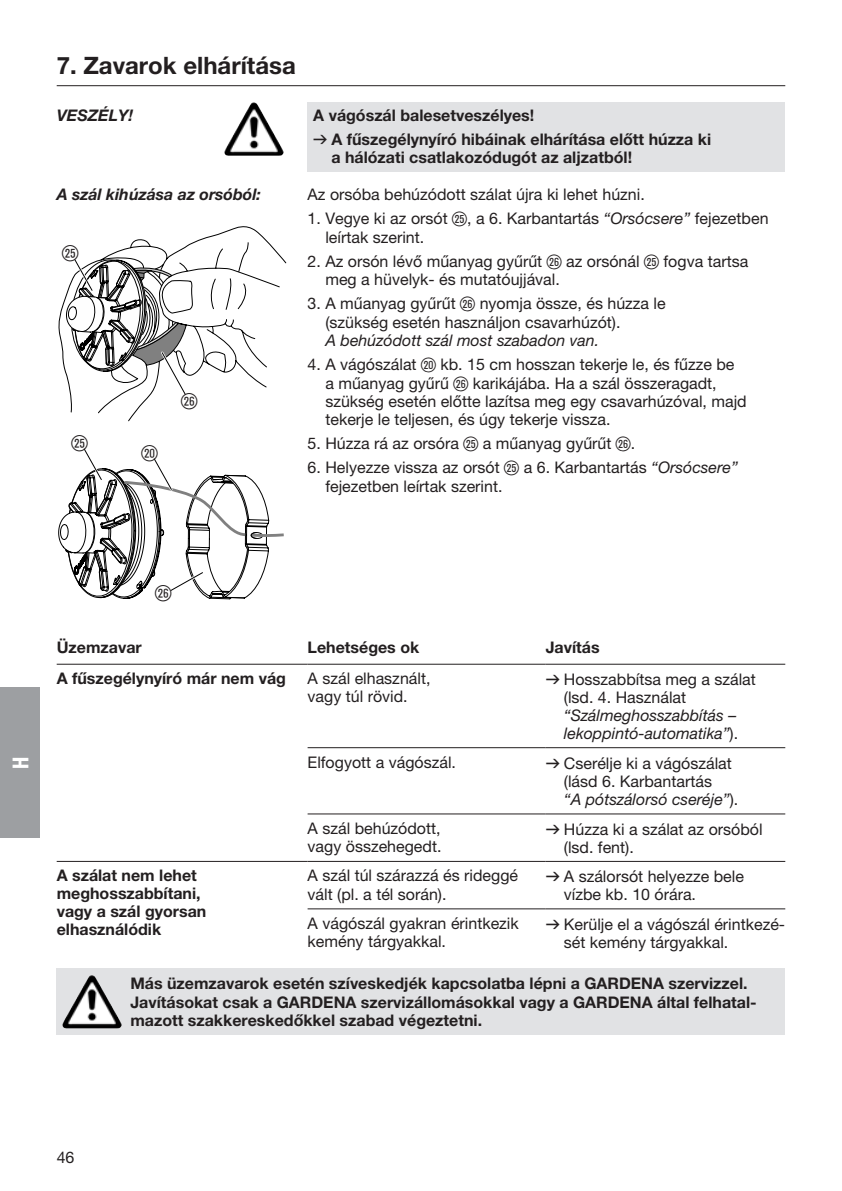
<style>
.page{position:relative;width:842px;height:1191px;background:#fff}
.page>*{position:absolute;margin:0;border:0;box-sizing:border-box;transform-origin:0 0}
.t1{font:700 24px "GARDENA Pro";color:#231f20}
.t2{font:22px "Ziffernim Kreisund Quadrat BQ";color:#231f20}
.t3{font:22px "GARDENA Pro Bo Cond";color:#fff}
.t4{font:16px/18.4px "GARDENA Pro";color:#231f20}
.t5{font:700 16px/18px "GARDENA Pro";color:#231f20}
.t6{font:italic 16px/18px "GARDENA Pro";color:#231f20}
.t7{font:italic 700 16px "GARDENA Pro";color:#231f20}
.s1{font-family:"Formdruck";font-weight:400}
.s2{font-family:"Ziffernim Kreisund Quadrat BQ";font-size:20px}
.s3{font-style:italic}
.s4{font-family:"Formdruck"}
.s5{font-style:normal}
</style>
<div class="page">
<div style="left:308px;top:102px;width:477px;height:70px;background:#e1e2e4"></div>
<hr style="left:57px;top:85px;width:728px;height:1px;background:#231f20">
<img style="left:226px;top:103px;width:27px;height:44px">
<svg style="left:58px;top:226px;width:229px;height:374px"></svg>
<hr style="left:57px;top:664px;width:251px;height:1px;background:#231f20">
<hr style="left:308px;top:664px;width:238px;height:1px;background:#231f20">
<hr style="left:546px;top:664px;width:239px;height:1px;background:#231f20">
<hr style="left:308px;top:747px;width:238px;height:1px;background:#231f20">
<hr style="left:546px;top:747px;width:239px;height:1px;background:#231f20">
<hr style="left:308px;top:813px;width:238px;height:1px;background:#231f20">
<hr style="left:546px;top:813px;width:239px;height:1px;background:#231f20">
<hr style="left:57px;top:861px;width:251px;height:1px;background:#231f20">
<hr style="left:308px;top:861px;width:238px;height:1px;background:#231f20">
<hr style="left:546px;top:861px;width:239px;height:1px;background:#231f20">
<hr style="left:308px;top:908px;width:238px;height:1px;background:#231f20">
<hr style="left:546px;top:908px;width:239px;height:1px;background:#231f20">
<div style="left:57px;top:968px;width:728px;height:66px;background:#e1e2e4"></div>
<img style="left:63px;top:975px;width:28px;height:47px">
<div style="left:0;top:687px;width:40px;height:151px;background:#9d9fa2"></div>
<h1 class="t1" style="left:57px;top:50px;width:241px">7. Zavarok elhárítása</h1>
<p class="t7" style="left:57px;top:105px;width:78px">VESZÉLY!</p>
<p class="t5" style="left:313px;top:103px;width:399px;line-height:24px">A vágószál balesetveszélyes!<br><span class="s1">v</span> A fűszegélynyíró hibáinak elhárítása előtt húzza ki</p>
<p class="t5" style="left:331px;top:148px;width:302px">a hálózati csatlakozódugót az aljzatból!</p>
<p class="t7" style="left:57px;top:184px;width:206px">A szál kihúzása az orsóból:</p>
<p class="t4" style="left:308px;top:185px;width:339px">Az orsóba behúzódott szálat újra ki lehet húzni.</p>
<p class="t4" style="left:325px;top:209px;width:445px;text-indent:-18px">1. Vegye ki az orsót <span class="s2">g</span>, a 6. Karbantartás <span class="s3">“Orsócsere”</span> fejezetben leírtak szerint.</p>
<p class="t4" style="left:325px;top:252px;width:424px;text-indent:-18px">2. Az orsón lévő műanyag gyűrűt <span class="s2">h</span> az orsónál <span class="s2">g</span> fogva tartsa meg a hüvelyk- és mutatóujjával.</p>
<p class="t4" style="left:325px;top:294px;width:342px;text-indent:-18px">3. A műanyag gyűrűt <span class="s2">h</span> nyomja össze, és húzza le (szükség esetén használjon csavarhúzót).</p>
<p class="t6" style="left:325px;top:331px;width:275px">A behúzódott szál most szabadon van.</p>
<p class="t4" style="left:325px;top:355px;width:423px;text-indent:-18px">4. A vágószálat <span class="s2">p</span> kb. 15 cm hosszan tekerje le, és fűzze be a műanyag gyűrű <span class="s2">h</span> karikájába. Ha a szál összeragadt, szükség esetén előtte lazítsa meg egy csavarhúzóval, majd tekerje le teljesen, és úgy tekerje vissza.</p>
<p class="t4" style="left:308px;top:434px;width:329px">5. Húzza rá az orsóra <span class="s2">g</span> a műanyag gyűrűt <span class="s2">h</span>.</p>
<p class="t4" style="left:325px;top:458px;width:414px;text-indent:-18px">6. Helyezze vissza az orsót <span class="s2">g</span> a 6. Karbantartás <span class="s3">“Orsócsere” </span>fejezetben leírtak szerint.</p>
<h2 class="t2" style="left:62px;top:241px;width:18px">g</h2>
<h2 class="t2" style="left:181px;top:388px;width:18px">h</h2>
<h2 class="t2" style="left:71px;top:430px;width:18px">g</h2>
<h2 class="t2" style="left:141px;top:440px;width:18px">p</h2>
<h2 class="t3" style="left:7px;top:769px;width:14px;rotate:-90deg">H</h2>
<h2 class="t2" style="left:155px;top:580px;width:18px">h</h2>
<p class="t5" style="left:57px;top:638px;width:87px">Üzemzavar</p>
<p class="t5" style="left:308px;top:638px;width:113px">Lehetséges ok</p>
<p class="t5" style="left:546px;top:638px;width:55px">Javítás</p>
<p class="t5" style="left:57px;top:669px;width:231px">A fűszegélynyíró már nem vág</p>
<p class="t4" style="left:308px;top:669px;width:124px">A szál elhasznált, vagy túl rövid.</p>
<p class="t4" style="left:564px;top:670px;width:193px;text-indent:-18px"><span class="s4">v</span> Hosszabbítsa meg a szálat (lsd. 4. Használat</p>
<p class="t6" style="left:564px;top:706px;width:176px">“Szálmeghosszabbítás – lekoppintó-automatika”<span class="s5">).</span></p>
<p class="t4" style="left:308px;top:752px;width:150px">Elfogyott a vágószál.</p>
<p class="t4" style="left:564px;top:753px;width:176px;text-indent:-18px"><span class="s4">v</span> Cserélje ki a vágószálat (lásd 6. Karbantartás<br><span class="s3">“A pótszálorsó cseréje”</span>).</p>
<p class="t4" style="left:308px;top:819px;width:135px">A szál behúzódott, vagy összehegedt.</p>
<p class="t4" style="left:564px;top:820px;width:200px;text-indent:-18px"><span class="s4">v</span> Húzza ki a szálat az orsóból (lsd. fent).</p>
<p class="t5" style="left:57px;top:866px;width:151px">A szálat nem lehet meghosszabbítani, vagy a szál gyorsan elhasználódik</p>
<p class="t4" style="left:308px;top:866px;width:212px">A szál túl szárazzá és rideggé vált (pl. a tél során).</p>
<p class="t4" style="left:564px;top:867px;width:182px;text-indent:-18px"><span class="s4">v</span> A szálorsót helyezze bele vízbe kb. 10 órára.</p>
<p class="t4" style="left:308px;top:913px;width:213px">A vágószál gyakran érintkezik kemény tárgyakkal.</p>
<p class="t4" style="left:564px;top:914px;width:223px;text-indent:-18px"><span class="s4">v</span> Kerülje el a vágószál érintkezé&shy;sét kemény tárgyakkal.</p>
<p class="t5" style="left:130px;top:974px;width:628px">Más üzemzavarok esetén szíveskedjék kapcsolatba lépni a GARDENA szervizzel.<br>Javításokat csak a GARDENA szervizállomásokkal vagy a GARDENA által felhatal&shy;mazott szakkereskedőkkel szabad végeztetni.</p>
<p class="t4" style="left:57px;top:1147px;width:19px">46</p>
</div>
